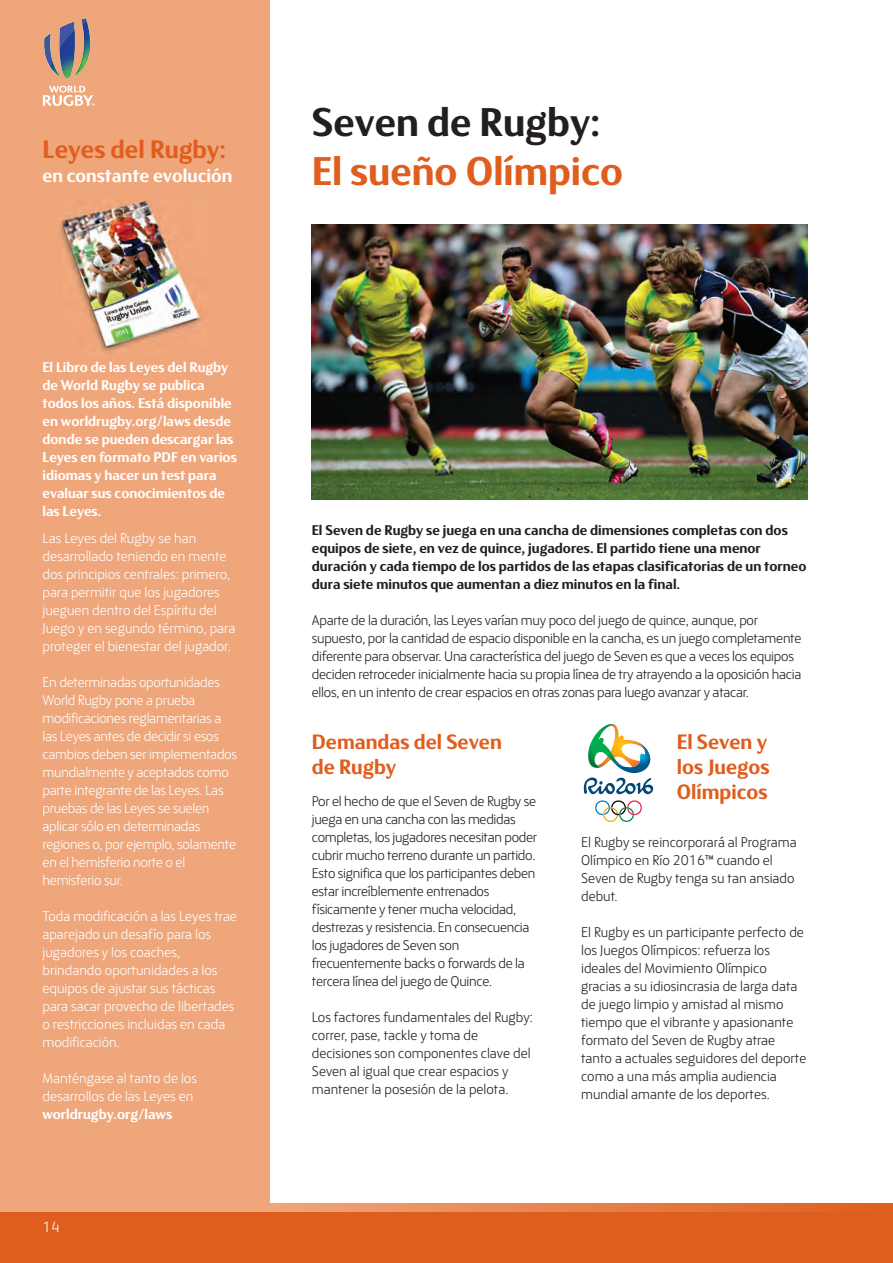
<style>
.page{position:relative;width:893px;height:1263px;background:#fff}
.page>*{position:absolute;margin:0;border:0;box-sizing:border-box;transform-origin:0 0}
.t1{font:700 40.5px "FS Blake";color:#df5e1e}
.t2{font:700 40.5px "FS Blake";color:#231f20}
.t3{font:700 25.5px "FS Blake";color:#df5e1e}
.t4{font:700 21px/25.2px "FS Blake";color:#df5e1e}
.t5{font:700 18.75px "FS Blake";color:#fff}
.t6{font:300 15px "FS Blake";color:#fff}
.t7{font:300 14.25px/18px "FS Blake";color:#fff}
.t8{font:300 14.25px/18px "FS Blake";letter-spacing:-.02em;color:#231f20}
.t9{font:300 14.25px/18px "FS Blake";color:#231f20}
.t10{font:700 14.25px/18px "FS Blake";color:#231f20}
.t11{font:700 14.25px/18px "FS Blake";color:#fff}
</style>
<div class="page">
<div style="left:0;top:0;width:269px;height:1263px;background:#efa67b"></div>
<div style="left:0;top:1203px;width:893px;height:60px;background:#df5e1e"></div>
<svg style="left:269px;top:1203px;width:542px;height:9px;background:#e78651"></svg>
<div style="left:0;top:1203px;width:269px;height:9px;background:#efa67b"></div>
<img style="left:312px;top:225px;width:496px;height:274px">
<img style="left:60px;top:200px;width:142px;height:152px">
<img style="left:584px;top:724px;width:69px;height:98px">
<svg style="left:43px;top:18px;width:48px;height:61px"></svg>
<svg style="left:43px;top:86px;width:52px;height:20px"></svg>
<h2 class="t3" style="left:43px;top:141px;width:185px">Leyes del Rugby:</h2>
<h3 class="t5" style="left:43px;top:169px;width:191px">en constante evolución</h3>
<p class="t11" style="left:43px;top:359px;width:196px">El Libro de las Leyes del Rugby de World Rugby se publica todos los años. Está disponible en worldrugby.org/laws desde donde se pueden descargar las<br>Leyes en formato PDF en varios idiomas y hacer un test para evaluar sus conocimientos de las Leyes.</p>
<p class="t7" style="left:43px;top:530px;width:194px">Las Leyes del Rugby se han desarrollado teniendo en mente dos principios centrales: primero, para permitir que los jugadores jueguen dentro del Espíritu del<br>Juego y en segundo término, para proteger el bienestar del jugador.</p>
<p class="t7" style="left:43px;top:674px;width:196px">En determinadas oportunidades<br>World Rugby pone a prueba modificaciones reglamentarias a las Leyes antes de decidir si esos cambios deben ser implementados mundialmente y aceptados como parte integrante de las Leyes. Las pruebas de las Leyes se suelen aplicar sólo en determinadas regiones o, por ejemplo, solamente en el hemisferio norte o el hemisferio sur.</p>
<p class="t7" style="left:43px;top:908px;width:196px">Toda modificación a las Leyes trae aparejado un desafío para los jugadores y los coaches, brindando oportunidades a los equipos de ajustar sus tácticas para sacar provecho de libertades o restricciones incluidas en cada modificación.</p>
<p class="t7" style="left:43px;top:1070px;width:156px">Manténgase al tanto de los desarrollos de las Leyes en</p>
<p class="t11" style="left:43px;top:1106px;width:131px">worldrugby.org/laws</p>
<p class="t6" style="left:43px;top:1221px;width:18px">14</p>
<h1 class="t2" style="left:312px;top:109px;width:290px">Seven de Rugby:</h1>
<h1 class="t1" style="left:312px;top:157px;width:313px">El sueño Olímpico</h1>
<p class="t10" style="left:312px;top:523px;width:496px">El Seven de Rugby se juega en una cancha de dimensiones completas con dos equipos de siete, en vez de quince, jugadores. El partido tiene una menor duración y cada tiempo de los partidos de las etapas clasificatorias de un torneo dura siete minutos que aumentan a diez minutos en la final.</p>
<p class="t8" style="left:312px;top:613px;width:491px">Aparte de la duración, las Leyes varían muy poco del juego de quince, aunque, por supuesto, por la cantidad de espacio disponible en la cancha, es un juego completamente diferente para observar. Una característica del juego de Seven es que a veces los equipos deciden retroceder inicialmente hacia su propia línea de try atrayendo a la oposición hacia ellos, en un intento de crear espacios en otras zonas para luego avanzar y atacar.</p>
<h3 class="t4" style="left:312px;top:731px;width:192px">Demandas del Seven de Rugby</h3>
<p class="t8" style="left:312px;top:793px;width:227px">Por el hecho de que el Seven de Rugby se juega en una cancha con las medidas completas, los jugadores necesitan poder cubrir mucho terreno durante un partido.<br>Esto significa que los participantes deben estar increíblemente entrenados físicamente y tener mucha velocidad, destrezas y resistencia. En consecuencia los jugadores de Seven son frecuentemente backs o forwards de la tercera línea del juego de Quince.</p>
<p class="t9" style="left:312px;top:1009px;width:223px">Los factores fundamentales del Rugby: correr, pase, tackle y toma de decisiones son componentes clave del Seven al igual que crear espacios y mantener la posesión de la pelota.</p>
<h3 class="t4" style="left:677px;top:731px;width:94px">El Seven y los Juegos<br>Olímpicos</h3>
<p class="t9" style="left:581px;top:834px;width:217px">El Rugby se reincorporará al Programa<br>Olímpico en Río 2016™ cuando el<br>Seven de Rugby tenga su tan ansiado debut.</p>
<p class="t9" style="left:581px;top:924px;width:227px">El Rugby es un participante perfecto de los Juegos Olímpicos: refuerza los ideales del Movimiento Olímpico gracias a su idiosincrasia de larga data de juego limpio y amistad al mismo tiempo que el vibrante y apasionante formato del Seven de Rugby atrae tanto a actuales seguidores del deporte como a una más amplia audiencia mundial amante de los deportes.</p>
</div>
